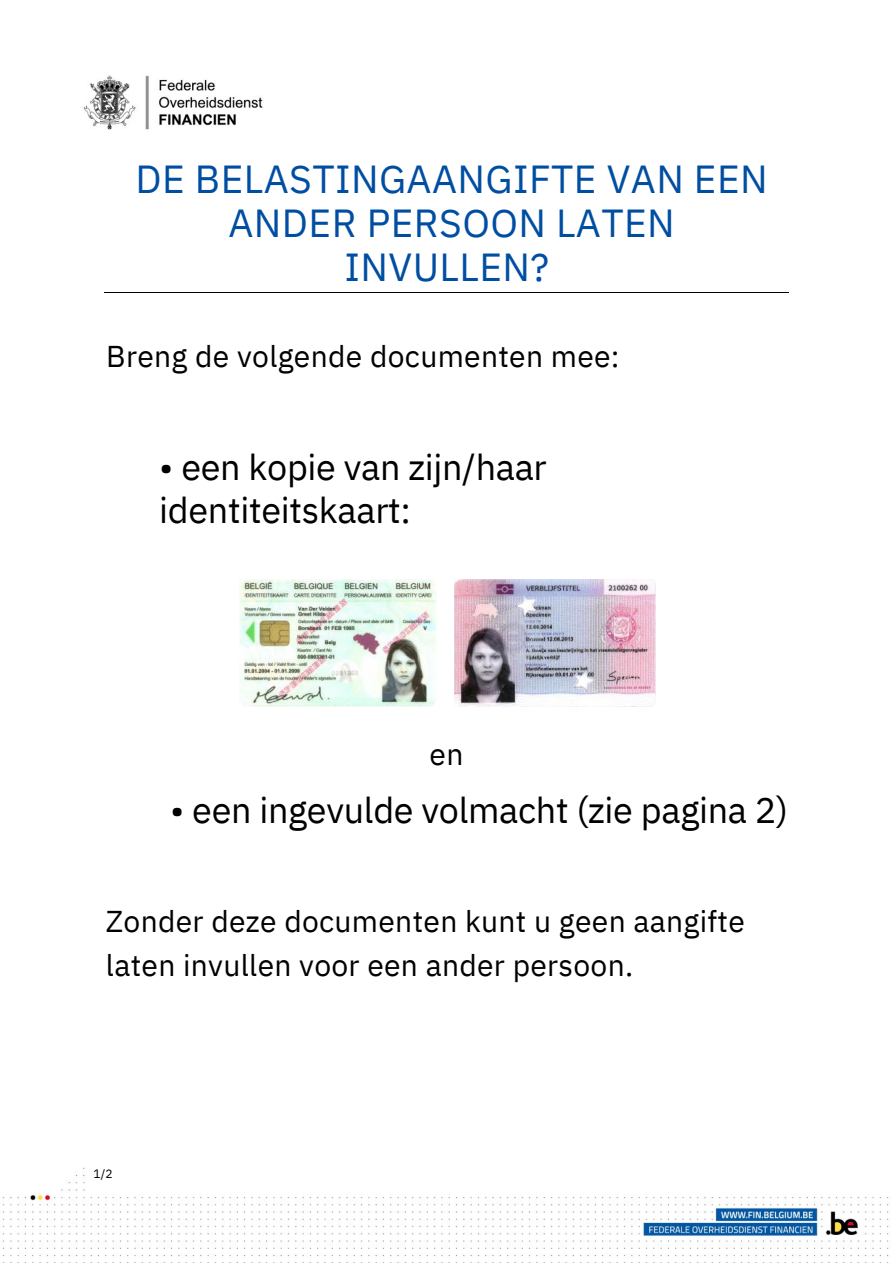
<style>
.page{position:relative;width:893px;height:1264px;background:#fff}
.page>*{position:absolute;margin:0;border:0;box-sizing:border-box;transform-origin:0 0}
.t1{font:39px/43.8px "IBM Plex Sans";letter-spacing:.01em;color:#004ea2;text-align:center}
.t2{font:36px/43.8px "IBM Plex Sans";letter-spacing:-.01em;color:#000}
.t3{font:30px/43.8px "IBM Plex Sans";letter-spacing:.01em;color:#000}
.t4{font:12px "IBM Plex Sans";color:#000}
</style>
<div class="page">
<img style="left:2px;top:75px;width:887px;height:1182px">
<hr style="left:104px;top:292px;width:685px;height:1px;background:#000">
<img style="left:240px;top:579px;width:196px;height:127px">
<img style="left:454px;top:579px;width:201px;height:127px">
<h1 class="t1" style="left:135px;top:157px;width:633px">DE BELASTINGAANGIFTE VAN EEN<br>ANDER PERSOON LATEN<br>INVULLEN?</h1>
<p class="t3" style="left:106px;top:334px;width:515px">Breng de volgende documenten mee:</p>
<p class="t2" style="left:159px;top:444px;width:389px">• een kopie van zijn/haar identiteitskaart:</p>
<p class="t3" style="left:429px;top:732px;width:35px">en</p>
<p class="t2" style="left:170px;top:787px;width:619px">• een ingevulde volmacht (zie pagina 2)</p>
<p class="t3" style="left:106px;top:898px;width:640px">Zonder deze documenten kunt u geen aangifte laten invullen voor een ander persoon.</p>
<p class="t4" style="left:93px;top:1165px;width:21px">1/2</p>
</div>
